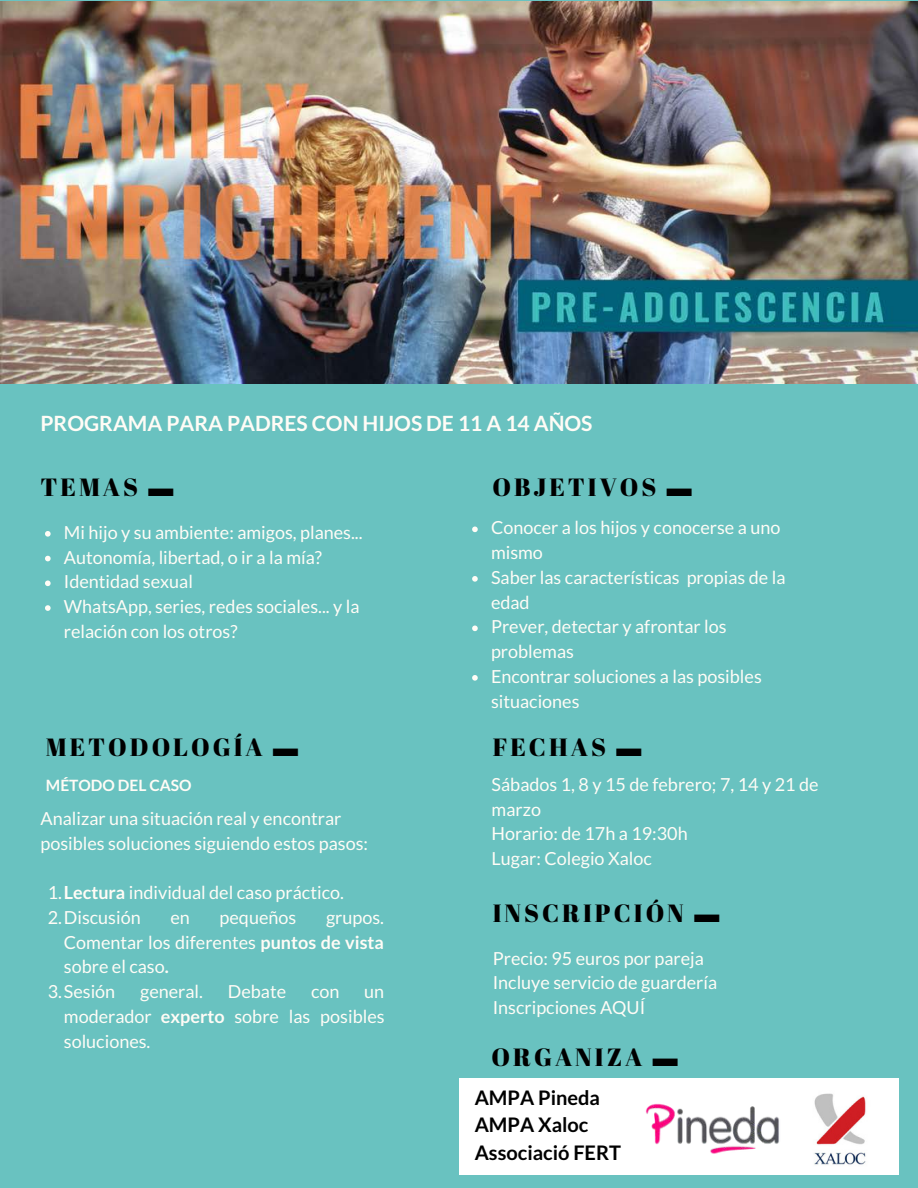
<style>
.page{position:relative;width:918px;height:1188px;background:#69c2c0}
.page>*{position:absolute;margin:0;border:0;box-sizing:border-box;transform-origin:0 0}
.t1{font:24.9px "Abril Fatface";letter-spacing:.12em;color:#000}
.t2{font:700 21px "Lato";color:#fffcf6}
.t3{font:700 19.95px/27.5px "Lato";color:#000}
.t4{font:18px/24.8px "Lato";color:#fffcf6}
.t5{font:700 15.6px "Lato";color:#fffcf6}
.s1{font-family:"Liberation Serif";font-weight:700}
.s2{font-weight:700}
</style>
<div class="page">
<img style="left:0;top:2px;width:918px;height:381px">
<div style="left:459px;top:1079px;width:439px;height:96px;background:#fff"></div>
<img style="left:814px;top:1093px;width:52px;height:72px">
<img style="left:645px;top:1103px;width:134px;height:51px">
<svg style="left:45px;top:531px;width:6px;height:6px"></svg>
<svg style="left:45px;top:556px;width:6px;height:5px"></svg>
<svg style="left:45px;top:581px;width:6px;height:5px"></svg>
<svg style="left:45px;top:605px;width:6px;height:6px"></svg>
<svg style="left:472px;top:527px;width:6px;height:5px"></svg>
<svg style="left:472px;top:576px;width:6px;height:6px"></svg>
<svg style="left:472px;top:626px;width:6px;height:5px"></svg>
<svg style="left:472px;top:675px;width:6px;height:6px"></svg>
<p class="t2" style="left:40px;top:411px;width:554px">PROGRAMA PARA PADRES CON HIJOS DE 11 A 14 AÑOS</p>
<h1 class="t1" style="left:40px;top:469px;width:134px">TEMAS <span class="s1">▬</span></h1>
<h1 class="t1" style="left:493px;top:470px;width:201px">OBJETIVOS <span class="s1">▬</span></h1>
<p class="t4" style="left:64px;top:520px;width:300px">Mi hijo y su ambiente: amigos, planes...<br>Autonomía, libertad, o ir a la mía?<br>Identidad sexual<br>WhatsApp, series, redes sociales... y la relación con los otros?</p>
<p class="t4" style="left:491px;top:515px;width:296px">Conocer a los hijos y conocerse a uno mismo<br>Saber las características propias de la edad<br>Prever, detectar y afrontar los problemas<br>Encontrar soluciones a las posibles situaciones</p>
<h1 class="t1" style="left:46px;top:730px;width:254px">METODOLOGÍA <span class="s1">▬</span></h1>
<p class="t5" style="left:46px;top:775px;width:147px">MÉTODO DEL CASO</p>
<p class="t4" style="left:40px;top:806px;width:329px">Analizar una situación real y encontrar posibles soluciones siguiendo estos pasos:</p>
<p class="t4" style="left:48px;top:880px;width:298px">1.<span class="s2">Lectura</span> individual del caso práctico.<br>2.Discusión</p>
<p class="t4" style="left:170px;top:905px;width:21px">en</p>
<p class="t4" style="left:220px;top:905px;width:78px">pequeños</p>
<p class="t4" style="left:326px;top:905px;width:60px">grupos.</p>
<p class="t4" style="left:64px;top:929px;width:322px">Comentar los diferentes <span class="s2">puntos de vista</span></p>
<p class="t4" style="left:64px;top:954px;width:106px">sobre el caso<span class="s2">.</span></p>
<p class="t4" style="left:48px;top:979px;width:69px">3.Sesión</p>
<p class="t4" style="left:140px;top:979px;width:64px">general.</p>
<p class="t4" style="left:228px;top:979px;width:60px">Debate</p>
<p class="t4" style="left:311px;top:979px;width:30px">con</p>
<p class="t4" style="left:64px;top:979px;width:322px;text-align:justify;text-indent:300px">un moderador <span class="s2">experto</span> sobre las posibles soluciones.</p>
<h1 class="t1" style="left:493px;top:730px;width:150px">FECHAS <span class="s1">▬</span></h1>
<p class="t4" style="left:492px;top:772px;width:329px">Sábados 1, 8 y 15 de febrero; 7, 14 y 21 de marzo<br>Horario: de 17h a 19:30h<br>Lugar: Colegio Xaloc</p>
<h1 class="t1" style="left:493px;top:896px;width:228px">INSCRIPCIÓN <span class="s1">▬</span></h1>
<p class="t4" style="left:493px;top:945px;width:226px">Precio: 95 euros por pareja<br>Incluye servicio de guardería<br>Inscripciones AQUÍ</p>
<h1 class="t1" style="left:492px;top:1040px;width:188px">ORGANIZA <span class="s1">▬</span></h1>
<p class="t3" style="left:475px;top:1083px;width:148px">AMPA Pineda<br>AMPA Xaloc<br>Associació FERT</p>
</div>
